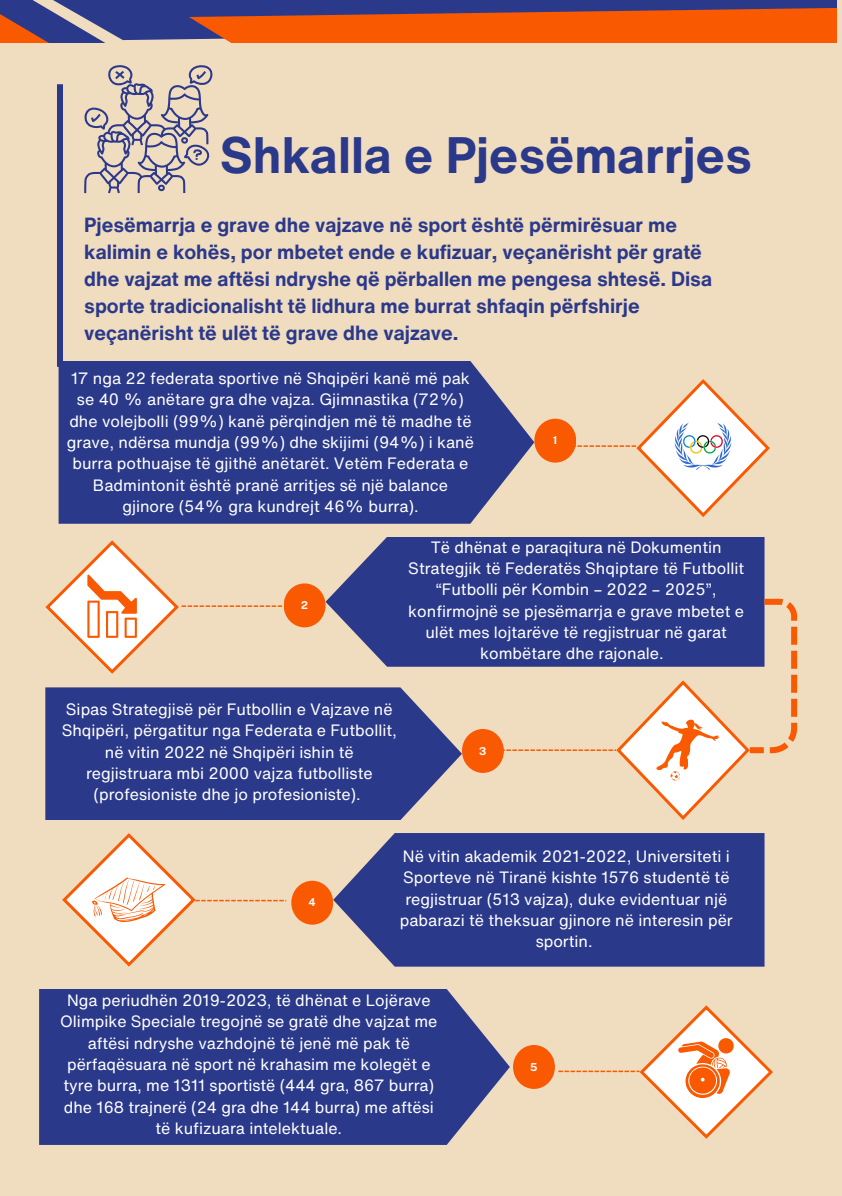
<style>
.page{position:relative;width:842px;height:1196px;background:#fff}
.page>*{position:absolute;margin:0;border:0;box-sizing:border-box;transform-origin:0 0}
.t1{font:700 49.8px "Helvetica Now Text";color:#2b398b}
.t2{font:700 20px/27px "Helvetica Now Text";color:#2b398b}
.t3{font:16px/21.4px "Helvetica Now Text";color:#fff;text-align:center}
.t4{font:700 10.8px "Public Sans";color:#fff}
</style>
<div class="page">
<div style="left:0;top:0;width:842px;height:1195px;background:#f0dcbf"></div>
<svg style="left:84px;top:65px;width:129px;height:128px"></svg>
<div style="left:57px;top:84px;width:6px;height:283px;background:#2b398b"></div>
<div style="left:59px;top:361px;width:475px;height:163px;background:#2b398b"></div>
<svg style="left:45px;top:687px;width:417px;height:133px;background:#39458e"></svg>
<svg style="left:325px;top:537px;width:439px;height:129px;background:#3f4a90"></svg>
<svg style="left:333px;top:833px;width:431px;height:133px;background:#39448e"></svg>
<svg style="left:565px;top:379px;width:205px;height:138px"></svg>
<div style="left:534px;top:419px;width:42px;height:43px;background:#f95900;border-radius:50%"></div>
<div style="left:283px;top:583px;width:42px;height:44px;background:#f95900;border-radius:50%"></div>
<div style="left:462px;top:729px;width:42px;height:44px;background:#f95900;border-radius:50%"></div>
<div style="left:291px;top:880px;width:42px;height:44px;background:#f95900;border-radius:50%"></div>
<svg style="left:62px;top:833px;width:224px;height:133px"></svg>
<svg style="left:482px;top:599px;width:315px;height:221px"></svg>
<svg style="left:45px;top:540px;width:237px;height:134px"></svg>
<svg style="left:39px;top:989px;width:471px;height:155px;background:#37438e"></svg>
<div style="left:513px;top:1045px;width:42px;height:43px;background:#f95900;border-radius:50%"></div>
<svg style="left:558px;top:1005px;width:215px;height:133px"></svg>
<img style="left:674px;top:419px;width:57px;height:58px">
<svg style="left:0;top:0;width:836px;height:43px;background:#a4503f"></svg>
<p class="t1" style="left:220px;top:118px;width:533px">Shkalla e Pjesëmarrjes</p>
<p class="t2" style="left:84px;top:211px;width:629px">Pjesëmarrja e grave dhe vajzave në sport është përmirësuar me kalimin e kohës, por mbetet ende e kufizuar, veçanërisht për gratë dhe vajzat me aftësi ndryshe që përballen me pengesa shtesë. Disa sporte tradicionalisht të lidhura me burrat shfaqin përfshirje veçanërisht të ulët të grave dhe vajzave.</p>
<p class="t3" style="left:67px;top:367px;width:408px">17 nga 22 federata sportive në Shqipëri kanë më pak se 40 % anëtare gra dhe vajza. Gjimnastika (72%) dhe volejbolli (99%) kanë përqindjen më të madhe të grave, ndërsa mundja (99%) dhe skijimi (94%) i kanë burra pothuajse të gjithë anëtarët. Vetëm Federata e Badmintonit është pranë arritjes së një balance gjinore (54% gra kundrejt 46% burra).</p>
<p class="t3" style="left:408px;top:536px;width:337px">Të dhënat e paraqitura në Dokumentin Strategjik të Federatës Shqiptare të Futbollit “Futbolli për Kombin – 2022 – 2025”, konfirmojnë se pjesëmarrja e grave mbetet e ulët mes lojtarëve të regjistruar në garat kombëtare dhe rajonale.</p>
<p class="t4" style="left:553px;top:434px;width:6px">1</p>
<p class="t4" style="left:301px;top:598px;width:8px">2</p>
<p class="t3" style="left:62px;top:698px;width:337px">Sipas Strategjisë për Futbollin e Vajzave në Shqipëri, përgatitur nga Federata e Futbollit, në vitin 2022 në Shqipëri ishin të regjistruara mbi 2000 vajza futbolliste (profesioniste dhe jo profesioniste).</p>
<h1 class="t4" style="left:479px;top:744px;width:9px">3</h1>
<h2 class="t4" style="left:308px;top:896px;width:9px">4</h2>
<p class="t3" style="left:400px;top:845px;width:334px">Në vitin akademik 2021-2022, Universiteti i Sporteve në Tiranë kishte 1576 studentë të regjistruar (513 vajza), duke evidentuar një pabarazi të theksuar gjinore në interesin për sportin.</p>
<p class="t3" style="left:60px;top:989px;width:379px">Nga periudhën 2019-2023, të dhënat e Lojërave Olimpike Speciale tregojnë se gratë dhe vajzat me aftësi ndryshe vazhdojnë të jenë më pak të përfaqësuara në sport në krahasim me kolegët e tyre burra, me 1311 sportistë (444 gra, 867 burra) dhe 168 trajnerë (24 gra dhe 144 burra) me aftësi të kufizuara intelektuale.</p>
<p class="t4" style="left:530px;top:1060px;width:9px">5</p>
</div>
